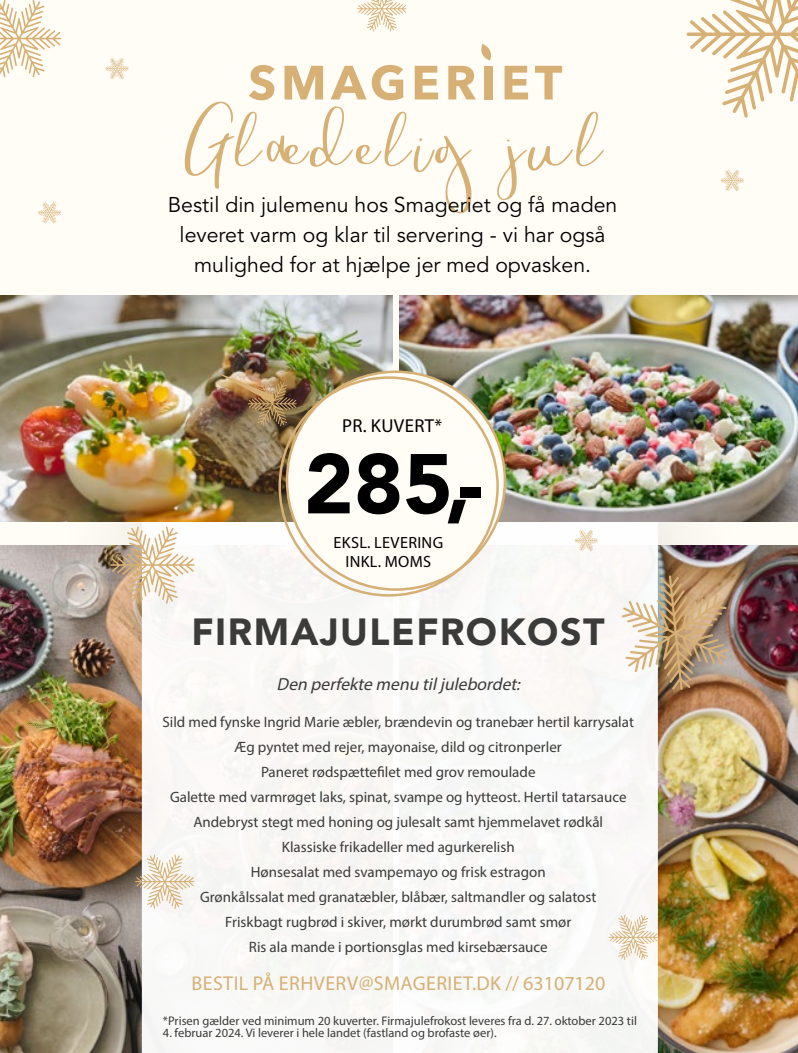
<style>
.page{position:relative;width:798px;height:1053px;background:#fff}
.page>*{position:absolute;margin:0;border:0;box-sizing:border-box;transform-origin:0 0}
.t1{font:107.5px "Camsay";letter-spacing:.05em;color:#d6b075}
.t2{font:900 83.75px "Avenir LT Std";color:#000}
.t3{font:900 37.5px "Avenir LT Std";letter-spacing:.04em;color:#3b3b3a}
.t4{font:21.25px/30px "Avenir LT Std";color:#000;text-align:center}
.t5{font:20px "Myriad Pro";letter-spacing:.02em;color:#d6b075}
.t6{font:18.75px "Myriad Pro";letter-spacing:.02em;color:#000}
.t7{font:italic 17.5px "Myriad Pro";color:#3b3b3a}
.t8{font:16.25px/19.5px "Myriad Pro";letter-spacing:.02em;color:#000;text-align:center}
.t9{font:15px/25px "Myriad Pro";color:#3b3b3a;text-align:center}
.t10{font:12.5px "Myriad Pro";color:#3b3b3a}
</style>
<div class="page">
<div style="left:0;top:0;width:797px;height:1052px;background:#fffdf6"></div>
<img style="left:769px;top:545px;width:28px;height:507px">
<img style="left:0;top:545px;width:31px;height:507px">
<svg style="left:686px;top:0;width:111px;height:118px"></svg>
<svg style="left:38px;top:202px;width:23px;height:21px"></svg>
<svg style="left:720px;top:170px;width:23px;height:21px"></svg>
<svg style="left:105px;top:58px;width:23px;height:21px"></svg>
<svg style="left:24px;top:715px;width:7px;height:22px"></svg>
<svg style="left:0;top:0;width:61px;height:77px"></svg>
<div style="left:31px;top:386px;width:738px;height:666px;background:#000;opacity:.16"></div>
<svg style="left:142px;top:521px;width:515px;height:531px"></svg>
<svg style="left:249px;top:65px;width:25px;height:35px"></svg>
<svg style="left:284px;top:66px;width:39px;height:33px"></svg>
<svg style="left:330px;top:65px;width:73px;height:35px"></svg>
<svg style="left:414px;top:66px;width:24px;height:33px"></svg>
<svg style="left:504px;top:66px;width:24px;height:33px"></svg>
<svg style="left:535px;top:66px;width:27px;height:33px"></svg>
<svg style="left:448px;top:44px;width:43px;height:55px"></svg>
<div style="left:484px;top:66px;width:8px;height:33px;background:#d6b075"></div>
<svg style="left:621px;top:575px;width:108px;height:114px"></svg>
<svg style="left:357px;top:0;width:49px;height:32px"></svg>
<svg style="left:608px;top:914px;width:49px;height:45px"></svg>
<svg style="left:574px;top:530px;width:23px;height:21px"></svg>
<svg style="left:135px;top:854px;width:59px;height:54px"></svg>
<img style="left:0;top:295px;width:392px;height:226px">
<img style="left:399px;top:295px;width:398px;height:226px">
<div style="left:287px;top:372px;width:218px;height:218px;background:#fffdf6;border-radius:50%"></div>
<img style="left:212px;top:370px;width:84px;height:56px">
<svg style="left:110px;top:526px;width:84px;height:77px"></svg>
<h1 class="t1" style="left:185px;top:71px;width:416px">Glædelig jul</h1>
<h3 class="t4" style="left:168px;top:190px;width:451px">Bestil din julemenu hos Smageriet og få maden leveret varm og klar til servering - vi har også mulighed for at hjælpe jer med opvasken.</h3>
<p class="t6" style="left:342px;top:414px;width:102px">PR. KUVERT*</p>
<h2 class="t2" style="left:304px;top:433px;width:180px">285,-</h2>
<p class="t8" style="left:333px;top:532px;width:111px">EKSL. LEVERING<br>INKL. MOMS</p>
<h3 class="t3" style="left:191px;top:609px;width:414px">FIRMAJULEFROKOST</h3>
<p class="t7" style="left:276px;top:673px;width:249px">Den perfekte menu tiljulebordet:</p>
<p class="t9" style="left:162px;top:708px;width:473px">Sild med fynske Ingrid Marie æbler, brændevin og tranebær hertil karrysalat Æg pyntet med rejer, mayonaise, dild og citronperler<br>Paneret rødspættefilet med grov remoulade<br>Galette med varmrøget laks, spinat, svampe og hytteost. Hertil tatarsauce Andebryst stegt med honing og julesalt samt hjemmelavet rødkål<br>Klassiske frikadeller med agurkerelish<br>Hønsesalat med svampemayo og frisk estragon<br>Grønkålssalat med granatæbler, blåbær, saltmandler og salatost<br>Friskbagt rugbrød i skiver, mørkt durumbrød samt smør<br>Ris ala mande i portionsglas med kirsebærsauce</p>
<h3 class="t5" style="left:191px;top:970px;width:415px">BESTIL PÅ ERHVERV@SMAGERIET.DK // 63107120</h3>
<p class="t10" style="left:163px;top:1012px;width:475px">*Prisen gælder ved minimum 20 kuverter. Firmajulefrokost leveres fra d. 27. oktober 2023 til</p>
<p class="t10" style="left:163px;top:1025px;width:335px">4. februar 2024. Vi leverer i hele landet (fastland og brofaste øer).</p>
</div>
